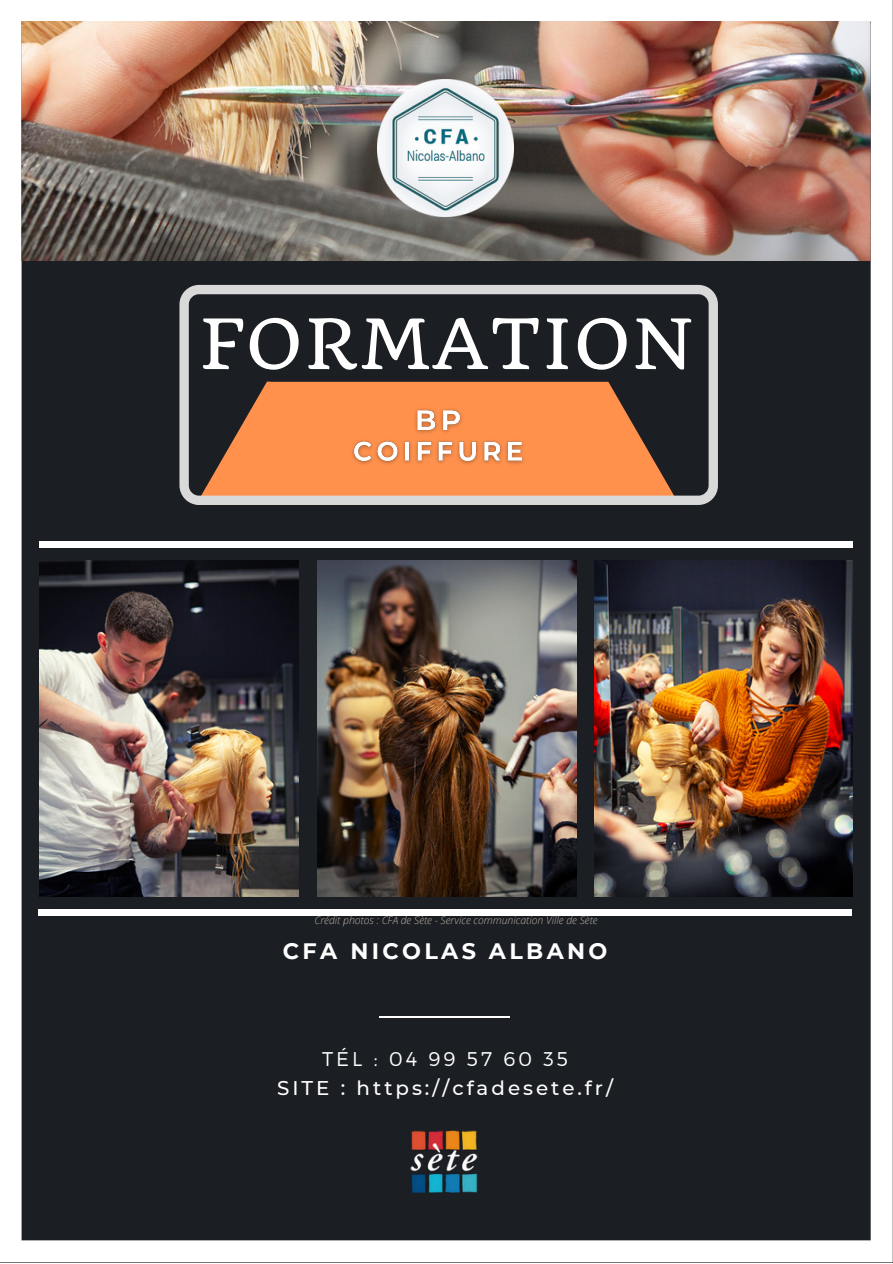
<style>
.page{position:relative;width:893px;height:1264px;background:#fff}
.page>*{position:absolute;margin:0;border:0;box-sizing:border-box;transform-origin:0 0}
.t1{font:67.5px "Quando";letter-spacing:.04em;color:#fff}
.t2{font:700 22.35px "Montserrat";letter-spacing:.15em;color:#fff}
.t3{font:500 19.8px "Montserrat";letter-spacing:.15em;color:#fff}
.t4{font:300 19.8px "Montserrat";letter-spacing:.15em;color:#fff}
.t5{font:italic 300 10.5px "Open Sans";color:#bbb3a7}
</style>
<div class="page">
<div style="left:21px;top:21px;width:850px;height:1220px;background:#1b1e23"></div>
<img style="left:21px;top:22px;width:849px;height:238px">
<img style="left:39px;top:560px;width:259px;height:336px">
<img style="left:317px;top:560px;width:259px;height:336px">
<img style="left:594px;top:560px;width:258px;height:336px">
<img style="left:377px;top:80px;width:136px;height:136px">
<div style="left:39px;top:541px;width:813px;height:7px;background:#fff"></div>
<div style="left:38px;top:908px;width:813px;height:7px;background:#fff"></div>
<hr style="left:380px;top:1015px;width:130px;height:2px;background:#fff">
<img style="left:394px;top:1128px;width:101px;height:64px">
<svg style="left:179px;top:285px;width:539px;height:220px;background:#7d5b47"></svg>
<img style="left:345px;top:427px;width:189px;height:48px">
<img style="left:407px;top:397px;width:65px;height:49px">
<p class="t1" style="left:200px;top:302px;width:493px">FORMATION</p>
<p class="t5" style="left:314px;top:913px;width:284px">Crédit photos : CFA de Sète - Service communication Ville de Sète</p>
<p class="t2" style="left:283px;top:937px;width:326px">CFA NICOLAS ALBANO</p>
<p class="t4" style="left:322px;top:1046px;width:247px">TÉL : 04 99 57 60 35</p>
<p class="t3" style="left:277px;top:1075px;width:337px">SITE : https://cfadesete.fr/</p>
</div>
